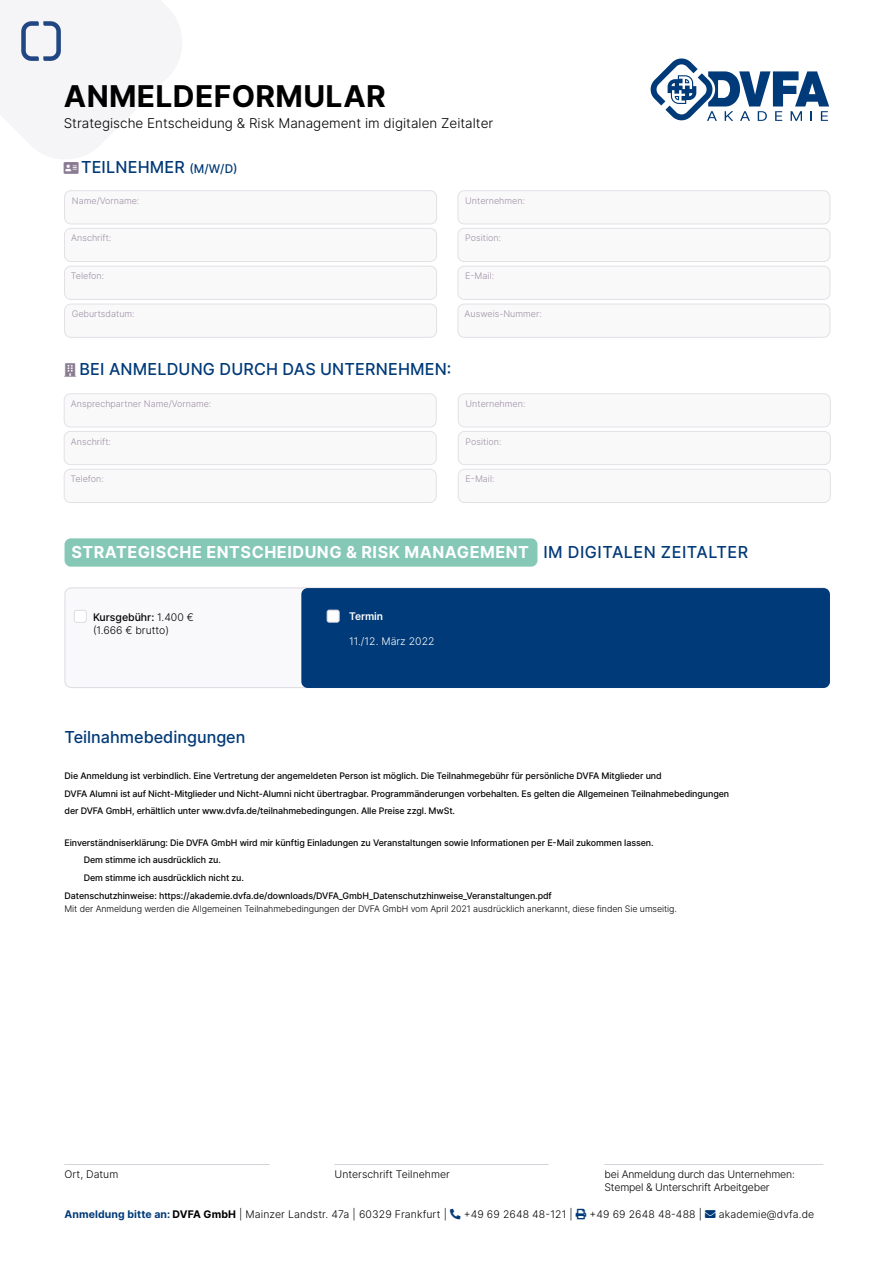
<style>
.page{position:relative;width:893px;height:1263px;background:#fff}
.page>*{position:absolute;margin:0;border:0;box-sizing:border-box;transform-origin:0 0}
.t1{font:700 30px "Inter";letter-spacing:.01em;color:#000}
.t2{font:500 16.5px "Inter";letter-spacing:.01em;color:#003a78}
.t3{font:700 16.5px "Inter";letter-spacing:.03em;color:#fff}
.t4{font:300 13.5px "Inter";color:#000}
.t5{font:300 10.5px/13.5px "Inter";color:#000}
.t6{font:300 10.5px "Inter";color:#c2b9c6}
.t7{font:300 10.5px/13.5px "Inter";letter-spacing:-.02em;color:#000}
.t8{font:300 10.5px "Inter";color:#fff}
.t9{font:600 10.5px "Inter";letter-spacing:-.01em;color:#fff}
.t10{font:500 9px/17.7px "Inter";letter-spacing:-.01em;color:#000}
.t11{font:300 9px "Inter";color:#8b7c93}
.t12{font:300 9px "Inter";letter-spacing:-.01em;color:#000}
.s1{font-size:12px}
.s2{font-weight:500;color:#003a78}
.s3{font-weight:500}
.s4{font-weight:700;color:#003a78}
.s5{font-weight:700}
.s6{color:#003a78}
</style>
<div class="page">
<svg style="left:650px;top:58px;width:179px;height:63px"></svg>
<div style="left:65px;top:191px;width:372px;height:33px;background:#f9f8fa;border-radius:6px"></div>
<div style="left:64px;top:190px;width:373px;height:34px;border:1px solid #dfdbe2;border-radius:6px"></div>
<div style="left:65px;top:228px;width:372px;height:34px;background:#f9f8fa;border-radius:6px"></div>
<div style="left:64px;top:228px;width:373px;height:34px;border:1px solid #dfdbe2;border-radius:6px"></div>
<div style="left:65px;top:266px;width:372px;height:33px;background:#f9f8fa;border-radius:6px"></div>
<div style="left:64px;top:266px;width:373px;height:34px;border:1px solid #dfdbe2;border-radius:6px"></div>
<div style="left:458px;top:191px;width:372px;height:33px;background:#f9f8fa;border-radius:6px"></div>
<div style="left:457px;top:190px;width:373px;height:34px;border:1px solid #dfdbe2;border-radius:6px"></div>
<div style="left:458px;top:228px;width:372px;height:34px;background:#f9f8fa;border-radius:6px"></div>
<div style="left:457px;top:228px;width:373px;height:34px;border:1px solid #dfdbe2;border-radius:6px"></div>
<div style="left:458px;top:266px;width:372px;height:33px;background:#f9f8fa;border-radius:6px"></div>
<div style="left:457px;top:266px;width:373px;height:34px;border:1px solid #dfdbe2;border-radius:6px"></div>
<div style="left:64px;top:394px;width:372px;height:33px;background:#f9f8fa;border-radius:6px"></div>
<div style="left:64px;top:393px;width:373px;height:34px;border:1px solid #dfdbe2;border-radius:6px"></div>
<div style="left:64px;top:431px;width:372px;height:34px;background:#f9f8fa;border-radius:6px"></div>
<div style="left:64px;top:431px;width:373px;height:34px;border:1px solid #dfdbe2;border-radius:6px"></div>
<div style="left:64px;top:469px;width:372px;height:33px;background:#f9f8fa;border-radius:6px"></div>
<div style="left:64px;top:469px;width:373px;height:34px;border:1px solid #dfdbe2;border-radius:6px"></div>
<div style="left:458px;top:394px;width:372px;height:33px;background:#f9f8fa;border-radius:6px"></div>
<div style="left:458px;top:393px;width:373px;height:34px;border:1px solid #dfdbe2;border-radius:6px"></div>
<div style="left:458px;top:431px;width:372px;height:34px;background:#f9f8fa;border-radius:6px"></div>
<div style="left:458px;top:431px;width:373px;height:34px;border:1px solid #dfdbe2;border-radius:6px"></div>
<div style="left:458px;top:469px;width:372px;height:33px;background:#f9f8fa;border-radius:6px"></div>
<div style="left:458px;top:469px;width:373px;height:34px;border:1px solid #dfdbe2;border-radius:6px"></div>
<div style="left:65px;top:538px;width:472px;height:29px;background:#85c8b5;border-radius:6px"></div>
<div style="left:65px;top:588px;width:765px;height:100px;background:#f9f8fa;border-radius:6px"></div>
<div style="left:65px;top:587px;width:765px;height:101px;border:1px solid #dfdbe2;border-radius:6px"></div>
<div style="left:301px;top:588px;width:529px;height:100px;background:#003a78;border-radius:6px"></div>
<div style="left:74px;top:610px;width:12px;height:12px;background:#fff;border-radius:2px"></div>
<div style="left:74px;top:610px;width:13px;height:13px;border:1px solid #dfdbe2;border-radius:2px"></div>
<div style="left:327px;top:610px;width:12px;height:12px;background:#fff;border-radius:2px"></div>
<div style="left:327px;top:610px;width:12px;height:12px;border:1px solid #dfdbe2;border-radius:2px"></div>
<div style="left:65px;top:304px;width:372px;height:33px;background:#f9f8fa;border-radius:6px"></div>
<div style="left:64px;top:304px;width:373px;height:34px;border:1px solid #dfdbe2;border-radius:6px"></div>
<div style="left:458px;top:304px;width:372px;height:33px;background:#f9f8fa;border-radius:6px"></div>
<div style="left:457px;top:304px;width:373px;height:34px;border:1px solid #dfdbe2;border-radius:6px"></div>
<svg style="left:0;top:0;width:182px;height:159px"></svg>
<h1 class="t1" style="left:64px;top:74px;width:323px">ANMELDEFORMULAR</h1>
<h3 class="t4" style="left:64px;top:113px;width:431px">Strategische Entscheidung &amp; Risk Management im digitalen Zeitalter</h3>
<h2 class="t2" style="left:81px;top:155px;width:158px">TEILNEHMER <span class="s1">(M/W/D)</span></h2>
<p class="t11" style="left:72px;top:194px;width:69px">Name/Vorname:</p>
<p class="t11" style="left:71px;top:232px;width:42px">Anschrift:</p>
<p class="t11" style="left:71px;top:270px;width:35px">Telefon:</p>
<p class="t11" style="left:465px;top:194px;width:61px">Unternehmen:</p>
<p class="t11" style="left:465px;top:232px;width:37px">Position:</p>
<p class="t11" style="left:465px;top:270px;width:30px">E-Mail:</p>
<p class="t11" style="left:72px;top:308px;width:64px">Geburtsdatum:</p>
<p class="t11" style="left:465px;top:308px;width:79px">Ausweis-Nummer:</p>
<h2 class="t2" style="left:80px;top:357px;width:373px">BEI ANMELDUNG DURCH DAS UNTERNEHMEN:</h2>
<p class="t11" style="left:71px;top:397px;width:142px">Ansprechpartner Name/Vorname:</p>
<p class="t11" style="left:71px;top:435px;width:42px">Anschrift:</p>
<p class="t11" style="left:70px;top:473px;width:35px">Telefon:</p>
<p class="t11" style="left:466px;top:397px;width:61px">Unternehmen:</p>
<p class="t11" style="left:466px;top:435px;width:37px">Position:</p>
<p class="t11" style="left:466px;top:473px;width:30px">E-Mail:</p>
<h2 class="t3" style="left:71px;top:540px;width:678px">STRATEGISCHE ENTSCHEIDUNG &amp; RISK MANAGEMENT <span class="s2">IM DIGITALEN ZEITALTER</span></h2>
<p class="t5" style="left:93px;top:610px;width:102px"><span class="s3">Kursgebühr:</span> 1.400 € (1.666 € brutto)</p>
<p class="t9" style="left:349px;top:609px;width:35px">Termin</p>
<p class="t8" style="left:349px;top:634px;width:87px">11./12. März 2022</p>
<h2 class="t2" style="left:65px;top:725px;width:182px">Teilnahmebedingungen</h2>
<p class="t10" style="left:65px;top:766px;width:666px">Die Anmeldung ist verbindlich. Eine Vertretung der angemeldeten Person ist möglich. Die Teilnahmegebühr für persönliche DVFA Mitglieder und<br>DVFA Alumni ist auf Nicht-Mitglieder und Nicht-Alumni nicht übertragbar. Programmänderungen vorbehalten. Es gelten die Allgemeinen Teilnahmebedingungen der DVFA GmbH, erhältlich unter www.dvfa.de/teilnahmebedingungen. Alle Preise zzgl. MwSt.</p>
<p class="t10" style="left:65px;top:833px;width:591px">Einverständniserklärung: Die DVFA GmbH wird mir künftig Einladungen zu Veranstaltungen sowie Informationen per E-Mail zukommen lassen.</p>
<p class="t10" style="left:84px;top:851px;width:139px">Dem stimme ich ausdrücklich zu.</p>
<p class="t10" style="left:84px;top:869px;width:162px">Dem stimme ich ausdrücklich nicht zu.</p>
<p class="t10" style="left:65px;top:886px;width:489px">Datenschutzhinweise: https://akademie.dvfa.de/downloads/DVFA_GmbH_Datenschutzhinweise_Veranstaltungen.pdf</p>
<p class="t12" style="left:65px;top:903px;width:614px">Mit der Anmeldung werden die Allgemeinen Teilnahmebedingungen der DVFA GmbH vom April 2021 ausdrücklich anerkannt, diese finden Sie umseitig.</p>
<p class="t6" style="left:65px;top:1153px;width:207px">____________________________________________</p>
<p class="t6" style="left:335px;top:1153px;width:216px">______________________________________________</p>
<p class="t6" style="left:605px;top:1153px;width:220px">_______________________________________________</p>
<p class="t5" style="left:65px;top:1167px;width:55px">Ort, Datum</p>
<p class="t5" style="left:335px;top:1167px;width:117px">Unterschrift Teilnehmer</p>
<p class="t7" style="left:605px;top:1167px;width:192px">bei Anmeldung durch das Unternehmen:<br>Stempel &amp; Unterschrift Arbeitgeber</p>
<p class="t5" style="left:65px;top:1207px;width:384px"><span class="s4">Anmeldung bitte an:</span> <span class="s5">DVFA GmbH</span> | Mainzer Landstr. 47a | 60329 Frankfurt |</p>
<p class="t5" style="left:464px;top:1207px;width:110px">+49 69 2648 48-121 |</p>
<p class="t5" style="left:590px;top:1207px;width:226px">+49 69 2648 48-488 | <span class="s6">→</span> akademie@dvfa.de</p>
</div>
